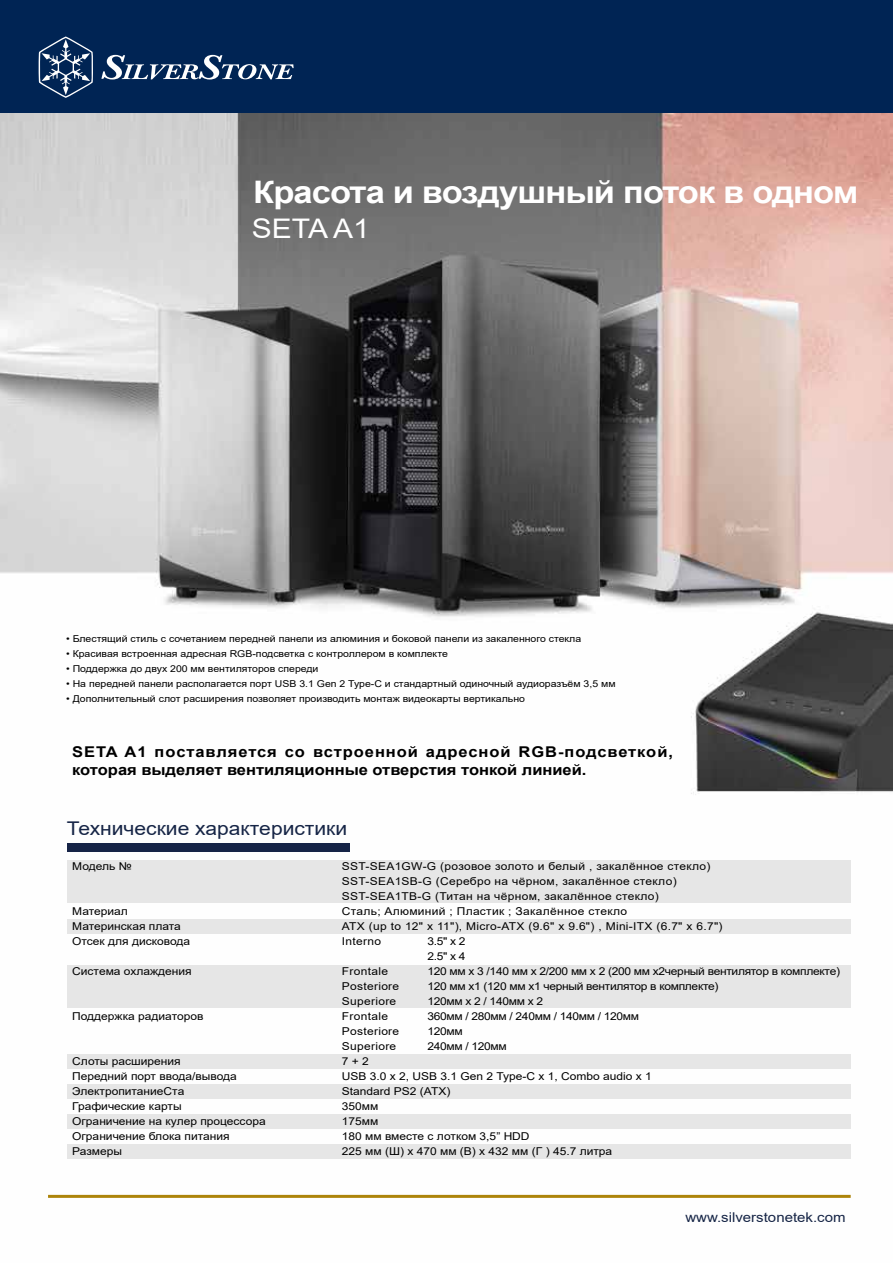
<style>
.page{position:relative;width:893px;height:1263px;background:#fff}
.page>*{position:absolute;margin:0;border:0;box-sizing:border-box;transform-origin:0 0}
.t1{font:700 31.05px "Arial";letter-spacing:-.025em;color:#fff;scale:1.11 1}
.t2{font:27px "Arial";color:#fff;scale:1.11 1}
.t3{font:18.9px "Arial";color:#162546;scale:1.11 1}
.t4{font:700 14.85px/18px "Arial";color:#000;scale:1.11 1}
.t5{font:13.5px "Arial";color:#162546;scale:1.11 1}
.t6{font:10.8px/15px "Arial";color:#000;scale:1.11 1}
.t7{font:10.8px/15px "Arial";letter-spacing:.025em;color:#000;scale:1.11 1}
.t8{font:10.8px/15px "Arial";letter-spacing:-.025em;color:#000;scale:1.11 1}
.t9{font:9.45px "Arial";color:#000;scale:1.11 1}
</style>
<div class="page">
<img style="left:0;top:112px;width:893px;height:1083px">
<div style="left:0;top:0;width:893px;height:112px;background:#002454"></div>
<svg style="left:38px;top:36px;width:55px;height:62px"></svg>
<svg style="left:101px;top:55px;width:193px;height:25px"></svg>
<hr style="left:48px;top:1195px;width:803px;height:3px;background:#ad840a">
<div style="left:67px;top:860px;width:783px;height:42px;background:#e6e6e6"></div>
<div style="left:67px;top:919px;width:783px;height:14px;background:#e6e6e6"></div>
<div style="left:67px;top:1054px;width:783px;height:14px;background:#e6e6e6"></div>
<div style="left:67px;top:1084px;width:783px;height:14px;background:#e6e6e6"></div>
<div style="left:67px;top:1114px;width:783px;height:14px;background:#e6e6e6"></div>
<div style="left:67px;top:1144px;width:783px;height:14px;background:#e6e6e6"></div>
<div style="left:67px;top:965px;width:783px;height:42px;background:#e6e6e6"></div>
<div style="left:67px;top:843px;width:283px;height:8px;background:#162447"></div>
<h1 class="t1" style="left:253px;top:170px;width:547px">Красота и воздушный поток в одном</h1>
<h2 class="t2" style="left:252px;top:210px;width:108px">SETA A1</h2>
<p class="t9" style="left:66px;top:632px;width:466px">• Блестящий стиль с сочетанием передней панели из алюминия и боковой панели из закаленного стекла</p>
<p class="t9" style="left:66px;top:647px;width:345px">• Красивая встроенная адресная RGB-подсветка с контроллером в комплекте</p>
<p class="t9" style="left:66px;top:662px;width:229px">• Поддержка до двух 200 мм вентиляторов спереди</p>
<p class="t9" style="left:66px;top:677px;width:496px">• На передней панели располагается порт USB 3.1 Gen 2 Type-C и стандартный одиночный аудиоразъём 3,5 мм</p>
<p class="t9" style="left:66px;top:692px;width:415px">• Дополнительный слот расширения позволяет производить монтаж видеокарты вертикально</p>
<h3 class="t4" style="left:72px;top:743px;width:543px">SETA A1 поставляется со встроенной адресной RGB-подсветкой, которая выделяет вентиляционные отверстия тонкой линией.</h3>
<h3 class="t3" style="left:67px;top:815px;width:254px">Технические характеристики</h3>
<p class="t6" style="left:72px;top:858px;width:55px">Модель №</p>
<p class="t6" style="left:72px;top:903px;width:108px">Материал<br>Материнская плата<br>Отсек для дисковода</p>
<p class="t6" style="left:72px;top:963px;width:109px">Система охлаждения</p>
<p class="t6" style="left:72px;top:1008px;width:120px">Поддержка радиаторов</p>
<p class="t6" style="left:72px;top:1053px;width:176px">Слоты расширения<br>Передний порт ввода/вывода<br>ЭлектропитаниеСта<br>Графические карты<br>Ограничение на кулер процессора<br>Ограничение блока питания<br>Размеры</p>
<p class="t7" style="left:342px;top:858px;width:344px">SST-SEA1GW-G (розовое золото и белый , закалённое стекло)<br>SST-SEA1SB-G (Серебро на чёрном, закалённое стекло)<br>SST-SEA1TB-G (Титан на чёрном, закалённое стекло)<br>Сталь; Алюминий ; Пластик ; Закалённое стекло<br>ATX (up to 12" x 11"), Micro-ATX (9.6" x 9.6") , Mini-ITX (6.7" x 6.7")<br>Interno</p>
<p class="t6" style="left:342px;top:963px;width:281px">Frontale<br>Posteriore<br>Superiore<br>Frontale<br>Posteriore<br>Superiore<br>7 + 2<br>USB 3.0 x 2, USB 3.1 Gen 2 Type-C x 1, Combo audio x 1<br>Standard PS2 (ATX)<br>350мм<br>175мм<br>180 мм вместе с лотком 3,5” HDD<br>225 мм (Ш) x 470 мм (В) x 432 мм (Г ) 45.7 литра</p>
<p class="t8" style="left:427px;top:934px;width:373px">3.5" x 2<br>2.5" x 4<br>120 мм x 3 /140 мм x 2/200 мм x 2 (200 мм x2черный вентилятор в комплекте)<br>120 мм x1 (120 мм x1 черный вентилятор в комплекте)<br>120мм x 2 / 140мм x 2<br>360мм / 280мм / 240мм / 140мм / 120мм<br>120мм<br>240мм / 120мм</p>
<p class="t5" style="left:685px;top:1208px;width:146px">www.silverstonetek.com</p>
</div>
